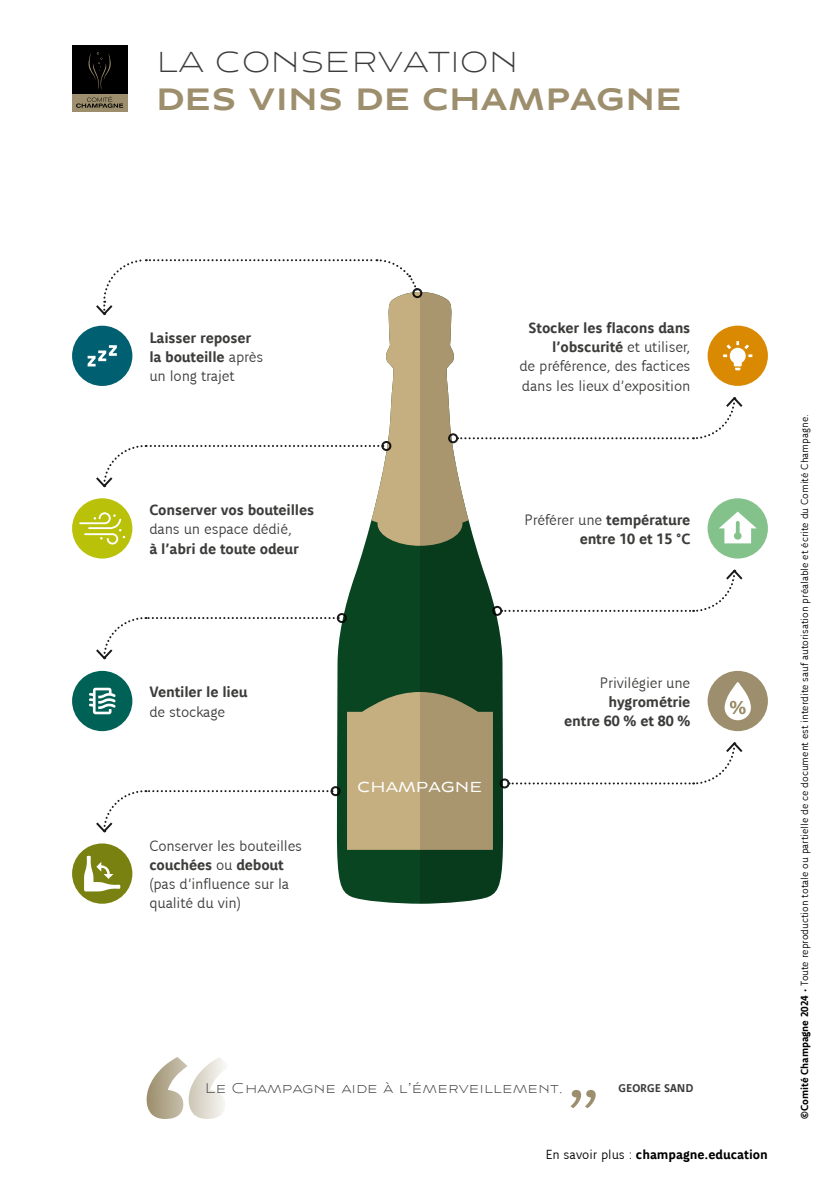
<style>
.page{position:relative;width:840px;height:1191px;background:#fff}
.page>*{position:absolute;margin:0;border:0;box-sizing:border-box;transform-origin:0 0}
.t1{font:700 32px "CIVC Title";color:#9d8f6d}
.t2{font:300 30px "CIVC Title";color:#3c3c3b}
.t3{font:300 16px/19.2px "CIVC Sans";letter-spacing:-.01em;color:#3c3c3b}
.t4{font:700 16px/19.2px "CIVC Sans";letter-spacing:-.01em;color:#3c3c3b;text-align:right}
.t5{font:15px "CIVC Title";color:#fff}
.t6{font:300 14.6px "CIVC Title";color:#3c3c3b}
.t7{font:700 14px "CIVC Sans";color:#000}
.t8{font:700 12px "CIVC Sans";color:#3c3c3b}
.t9{font:300 11px "CIVC Sans";color:#000}
.s1{font-weight:300}
.s2{font-weight:700}
</style>
<div class="page">
<div style="left:72px;top:46px;width:55px;height:48px;background:#000"></div>
<div style="left:72px;top:94px;width:55px;height:17px;background:#9d8f6d"></div>
<svg style="left:88px;top:52px;width:23px;height:38px"></svg>
<svg style="left:76px;top:97px;width:47px;height:11px"></svg>
<svg style="left:570px;top:1090px;width:25px;height:18px"></svg>
<svg style="left:146px;top:1057px;width:79px;height:62px"></svg>
<svg style="left:337px;top:546px;width:83px;height:357px;fill:#0a4521"></svg>
<svg style="left:420px;top:546px;width:83px;height:357px;fill:#083b1c"></svg>
<svg style="left:347px;top:692px;width:145px;height:158px"></svg>
<div style="left:72px;top:326px;width:60px;height:60px;background:#005f70;border-radius:50%"></div>
<div style="left:72px;top:671px;width:60px;height:60px;background:#006256;border-radius:50%"></div>
<svg style="left:89px;top:687px;width:27px;height:27px"></svg>
<div style="left:72px;top:843px;width:60px;height:60px;background:#798110;border-radius:50%"></div>
<svg style="left:84px;top:855px;width:36px;height:36px"></svg>
<div style="left:707px;top:671px;width:60px;height:60px;background:#9d8f6d;border-radius:50%"></div>
<div style="left:707px;top:498px;width:60px;height:60px;background:#84c28b;border-radius:50%"></div>
<div style="left:707px;top:326px;width:60px;height:60px;background:#da8903;border-radius:50%"></div>
<div style="left:72px;top:498px;width:60px;height:60px;background:#bac109;border-radius:50%"></div>
<div style="left:492px;top:606px;width:10px;height:10px;border:2px solid #000;border-radius:50%"></div>
<svg style="left:501px;top:568px;width:242px;height:45px"></svg>
<div style="left:499px;top:778px;width:10px;height:10px;border:2px solid #000;border-radius:50%"></div>
<svg style="left:508px;top:742px;width:235px;height:43px"></svg>
<div style="left:336px;top:613px;width:10px;height:10px;border:2px solid #000;border-radius:50%"></div>
<svg style="left:96px;top:616px;width:242px;height:45px"></svg>
<div style="left:330px;top:786px;width:10px;height:10px;border:2px solid #000;border-radius:50%"></div>
<svg style="left:96px;top:789px;width:236px;height:44px"></svg>
<svg style="left:724px;top:682px;width:26px;height:38px"></svg>
<svg style="left:79px;top:259px;width:677px;height:287px"></svg>
<h2 class="t2" style="left:156px;top:44px;width:364px">LA CONSERVATION</h2>
<h1 class="t1" style="left:156px;top:81px;width:527px">DES VINS DE CHAMPAGNE</h1>
<p class="t4" style="left:149px;top:328px;width:115px;text-align:left">Laisser reposer la bouteille <span class="s1">après un long trajet</span></p>
<p class="t4" style="left:149px;top:500px;width:166px">Conserver vos bouteilles</p>
<p class="t3" style="left:149px;top:520px;width:144px">dans un espace dédié,</p>
<p class="t4" style="left:149px;top:539px;width:151px">à l’abri de toute odeur</p>
<p class="t3" style="left:519px;top:318px;width:172px;text-align:right"><span class="s2">Stocker les flacons dans l’obscurité</span> et utiliser,<br>de préférence, des factices dans les lieux d’exposition</p>
<p class="t4" style="left:523px;top:510px;width:168px"><span class="s1">Préférer une</span> température entre 10 et 15 °C</p>
<p class="t4" style="left:149px;top:683px;width:100px">Ventiler le lieu</p>
<p class="t3" style="left:149px;top:702px;width:77px">de stockage</p>
<p class="t3" style="left:149px;top:836px;width:154px">Conserver les bouteilles <span class="s2">couchées</span> ou <span class="s2">debout </span>(pas d’influence sur la qualité du vin)</p>
<p class="t5" style="left:357px;top:778px;width:126px">CHAMPAGNE</p>
<p class="t3" style="left:599px;top:673px;width:92px">Privilégier une</p>
<p class="t4" style="left:564px;top:692px;width:128px">hygrométrie<br>entre 60 % et 80 %</p>
<p class="t6" style="left:205px;top:1079px;width:360px">Le Champagne aide à l’émerveillement.</p>
<p class="t8" style="left:618px;top:1081px;width:76px">GEORGE SAND</p>
<p class="t7" style="left:545px;top:1146px;width:224px"><span class="s1">En savoir plus :</span> champagne.education</p>
<p class="t9" style="left:798px;top:1119px;width:706px;rotate:-90deg"><span class="s2">©Comité Champagne 2024</span> • Toute reproduction totale ou partielle de ce document est interdite sauf autorisation préalable et écrite du Comité Champagne.</p>
</div>
